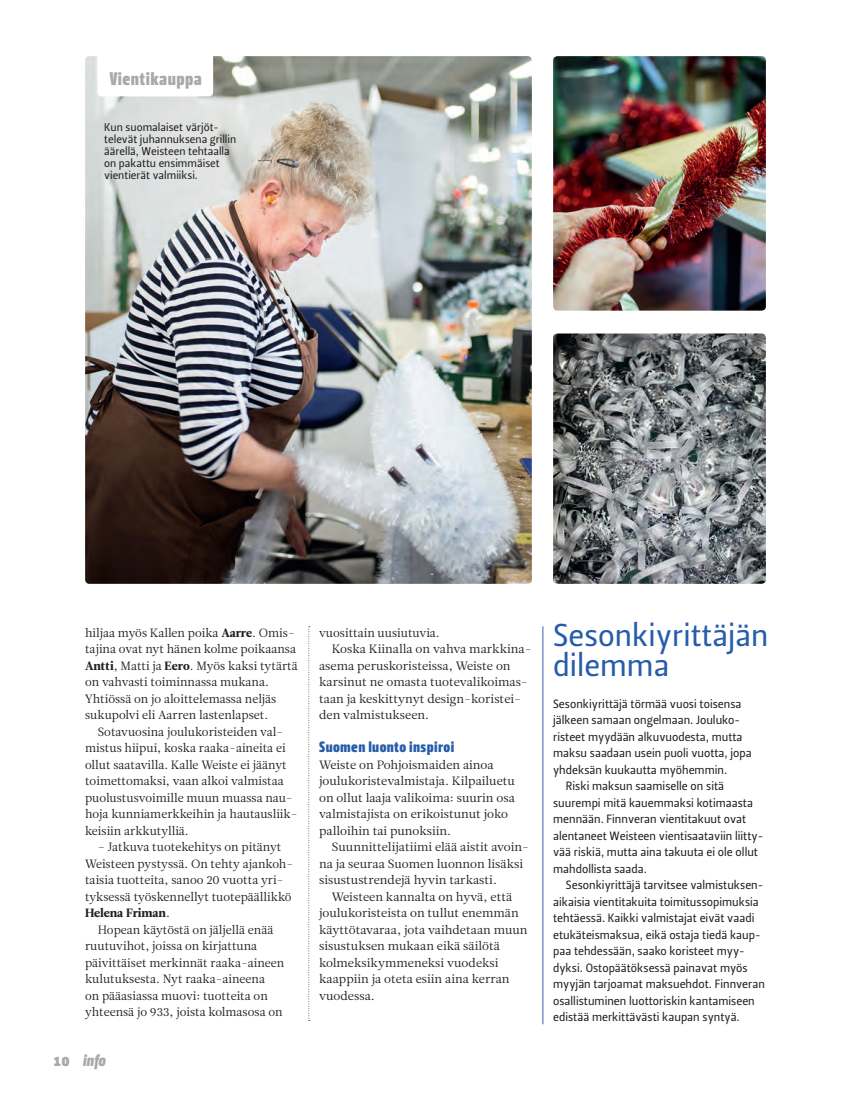
<style>
.page{position:relative;width:851px;height:1106px;background:#fff}
.page>*{position:absolute;margin:0;border:0;box-sizing:border-box;transform-origin:0 0}
.t1{font:31.5px/30px "Leitura Sans Grot 2";color:#265caa}
.t2{font:18.15px "Leitura Headline Sans";letter-spacing:.025em;color:#a8a9ad}
.t3{font:italic 16.5px "Leitura Headline";color:#a8a9ad}
.t4{font:15px "Leitura Headline Sans";letter-spacing:.025em;color:#265caa}
.t5{font:12px/16.5px "Leitura News Roman 1";color:#231f20}
.t6{font:12px "Leitura Sans Grot 2";color:#231f20}
.t7{font:12px "Leitura News Roman 4";color:#231f20}
.t8{font:11.25px/12px "Leitura Sans Grot 2";color:#231f20}
.s1{font-family:"Leitura News Roman 4"}
.s2{font-family:"Leitura News Roman 1"}
.s3{font-family:"Leitura Headline Sans";font-style:normal;font-size:18px}
</style>
<div class="page">
<img style="left:85px;top:56px;width:446px;height:528px">
<img style="left:553px;top:56px;width:212px;height:255px">
<img style="left:553px;top:333px;width:212px;height:251px">
<svg style="left:308px;top:626px;width:2px;height:395px"></svg>
<hr style="left:542px;top:626px;width:1px;height:398px;background:#5572b7">
<div style="left:97px;top:48px;width:116px;height:48px;background:#fff;border-radius:4px"></div>
<h2 class="t2" style="left:110px;top:68px;width:93px">Vientikauppa</h2>
<p class="t8" style="left:104px;top:121px;width:134px">Kun suomalaiset värjöt&shy;televät juhannuksena grillin äärellä, Weisteen tehtaalla on pakattu ensimmäiset vientierät valmiiksi.</p>
<p class="t5" style="left:85px;top:624px;width:214px">hiljaa myös Kallen poika <span class="s1">Aarre</span>. Omis&shy;tajina ovat nyt hänen kolme poikaansa <span class="s1">Antti</span>, Matti ja <span class="s1">Eero</span>. Myös kaksi tytärtä on vahvasti toiminnassa mukana.<br>Yhtiössä on jo aloittelemassa neljäs sukupolvi eli Aarren lastenlapset.</p>
<p class="t5" style="left:85px;top:723px;width:214px;text-indent:13px">Sotavuosina joulukoristeiden val&shy;mistus hiipui, koska raaka-aineita ei ollut saatavilla. Kalle Weiste ei jäänyt toimettomaksi, vaan alkoi valmistaa puolustusvoimille muun muassa nau&shy;hoja kunniamerkkeihin ja hautausliik&shy;keisiin arkkutylliä.</p>
<p class="t5" style="left:85px;top:839px;width:209px;text-indent:13px">– Jatkuva tuotekehitys on pitänyt Weisteen pystyssä. On tehty ajankoh&shy;taisia tuotteita, sanoo 20 vuotta yri&shy;tyksessä työskennellyt tuotepäällikkö</p>
<p class="t7" style="left:85px;top:906px;width:86px">Helena Friman<span class="s2">.</span></p>
<p class="t5" style="left:85px;top:921px;width:201px;text-indent:13px">Hopean käytöstä on jäljellä enää ruutuvihot, joissa on kirjattuna päivittäiset merkinnät raaka-aineen kulutuksesta. Nyt raaka-aineena<br>on pääasiassa muovi: tuotteita on yhteensä jo 933, joista kolmasosa on</p>
<h3 class="t3" style="left:53px;top:1050px;width:54px"><span class="s3">10</span> info</h3>
<p class="t5" style="left:319px;top:624px;width:122px">vuosittain uusiutuvia.</p>
<p class="t5" style="left:332px;top:641px;width:201px">Koska Kiinalla on vahva markkina-</p>
<p class="t5" style="left:319px;top:657px;width:193px">asema peruskoristeissa, Weiste on</p>
<p class="t5" style="left:319px;top:674px;width:210px">karsinut ne omasta tuotevalikoimas-</p>
<p class="t5" style="left:319px;top:690px;width:203px">taan ja keskittynyt design-koristei-</p>
<p class="t5" style="left:319px;top:707px;width:112px">den valmistukseen.</p>
<p class="t4" style="left:319px;top:738px;width:137px">Suomen luonto inspiroi</p>
<p class="t5" style="left:319px;top:756px;width:197px">Weiste on Pohjoismaiden ainoa joulukoristevalmistaja. Kilpailuetu on ollut laaja valikoima: suurin osa valmistajista on erikoistunut joko palloihin tai punoksiin.</p>
<p class="t5" style="left:319px;top:839px;width:211px;text-indent:13px">Suunnittelijatiimi elää aistit avoin&shy;na ja seuraa Suomen luonnon lisäksi sisustustrendejä hyvin tarkasti.</p>
<p class="t5" style="left:319px;top:888px;width:210px;text-indent:13px">Weisteen kannalta on hyvä, että joulukoristeista on tullut enemmän käyttötavaraa, jota vaihdetaan muun sisustuksen mukaan eikä säilötä kolmeksikymmeneksi vuodeksi kaappiin ja oteta esiin aina kerran vuodessa.</p>
<h1 class="t1" style="left:553px;top:620px;width:217px">Sesonkiyrittäjän dilemma</h1>
<p class="t6" style="left:553px;top:695px;width:190px">Sesonkiyrittäjä törmää vuosi toisensa</p>
<p class="t6" style="left:553px;top:712px;width:188px">jälkeen samaan ongelmaan. Jouluko-</p>
<p class="t6" style="left:553px;top:728px;width:191px">risteet myydään alkuvuodesta, mutta</p>
<p class="t6" style="left:553px;top:745px;width:200px">maksu saadaan usein puoli vuotta, jopa</p>
<p class="t6" style="left:553px;top:761px;width:176px">yhdeksän kuukautta myöhemmin.</p>
<p class="t6" style="left:566px;top:778px;width:160px">Riski maksun saamiselle on sitä</p>
<p class="t6" style="left:553px;top:794px;width:201px">suurempi mitä kauemmaksi kotimaasta</p>
<p class="t6" style="left:553px;top:811px;width:195px">mennään. Finnveran vientitakuut ovat</p>
<p class="t6" style="left:553px;top:827px;width:211px">alentaneet Weisteen vientisaataviin liitty-</p>
<p class="t6" style="left:553px;top:844px;width:206px">vää riskiä, mutta aina takuuta ei ole ollut</p>
<p class="t6" style="left:553px;top:860px;width:95px">mahdollista saada.</p>
<p class="t6" style="left:566px;top:877px;width:199px">Sesonkiyrittäjä tarvitsee valmistuksen-</p>
<p class="t6" style="left:553px;top:893px;width:207px">aikaisia vientitakuita toimitussopimuksia</p>
<p class="t6" style="left:553px;top:910px;width:203px">tehtäessä. Kaikki valmistajat eivät vaadi</p>
<p class="t6" style="left:553px;top:926px;width:209px">etukäteismaksua, eikä ostaja tiedä kaup-</p>
<p class="t6" style="left:553px;top:943px;width:193px">paa tehdessään, saako koristeet myy-</p>
<p class="t6" style="left:553px;top:959px;width:196px">dyksi. Ostopäätöksessä painavat myös</p>
<p class="t6" style="left:553px;top:976px;width:213px">myyjän tarjoamat maksuehdot. Finnveran</p>
<p class="t6" style="left:553px;top:992px;width:203px">osallistuminen luottoriskin kantamiseen</p>
<p class="t6" style="left:553px;top:1009px;width:188px">edistää merkittävästi kaupan syntyä.</p>
</div>
